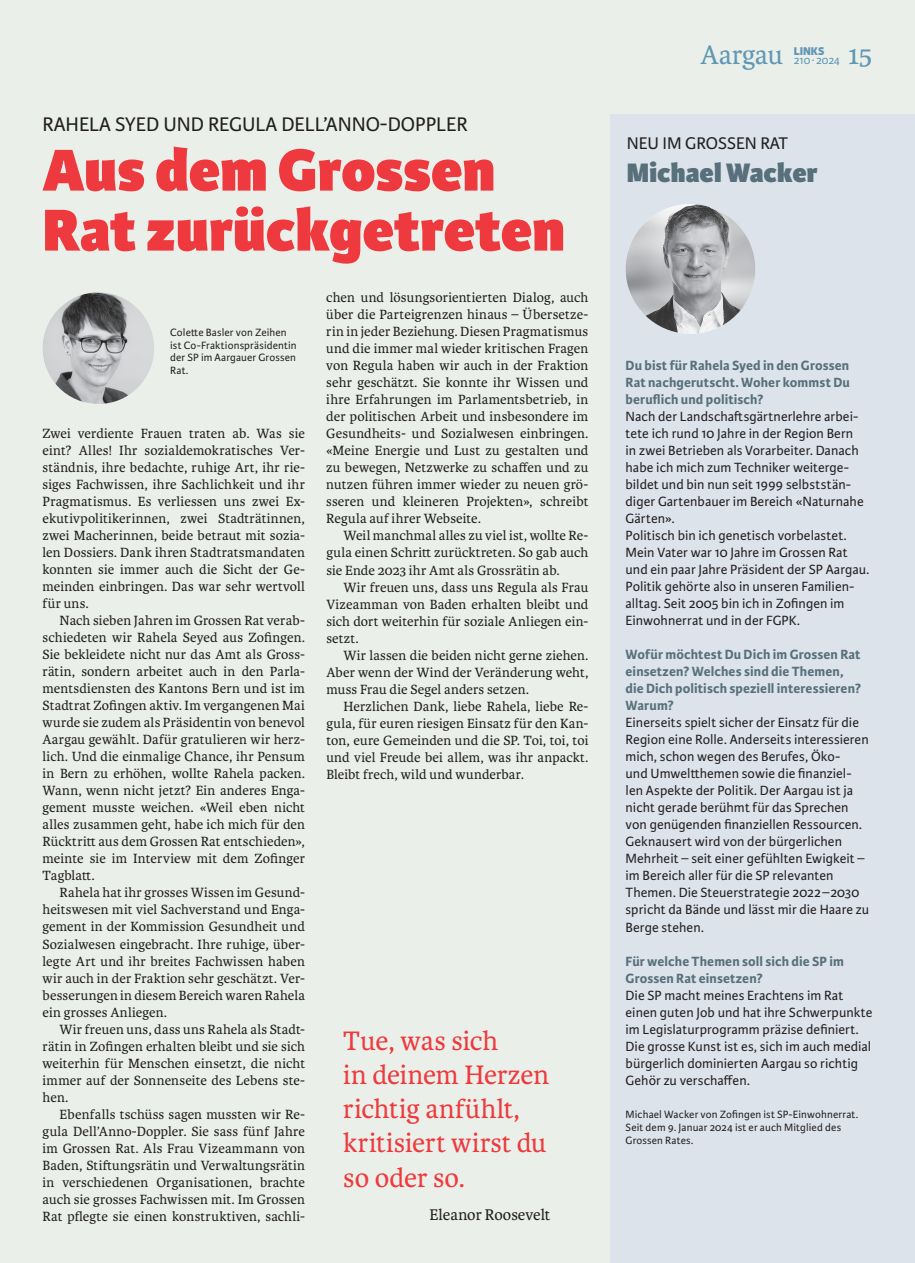
<style>
.page{position:relative;width:915px;height:1263px;background:#fff}
.page>*{position:absolute;margin:0;border:0;box-sizing:border-box;transform-origin:0 0}
.t1{font:800 63px/60px "Karmina Sans";letter-spacing:-.005em;color:#ee3a3e}
.t2{font:28.5px/34px "Karmina";letter-spacing:-.005em;color:#ee3a3e}
.t3{font:800 28.5px "Karmina Sans";letter-spacing:.005em;color:#57707b}
.t4{font:28.5px "Karmina";letter-spacing:-.005em;color:#6197b5}
.t5{font:21px "Karmina Sans";color:#231f20}
.t6{font:18px "Karmina Sans";color:#231f20}
.t7{font:16.5px "Karmina";letter-spacing:-.005em;color:#231f20}
.t8{font:14.25px/17px "Karmina";letter-spacing:.01em;color:#231f20;text-align:justify}
.t9{font:14.25px/17px "Karmina Sans";letter-spacing:.005em;color:#231f20}
.t10{font:700 14.25px/17px "Karmina Sans";letter-spacing:.01em;color:#57707b}
.t11{font:12px "Karmina Sans";letter-spacing:-.01em;color:#6197b5}
.t12{font:800 12px "Karmina Sans";color:#6197b5}
.t13{font:11.25px/12.8px "Karmina Sans";letter-spacing:.01em;color:#231f20}
</style>
<div class="page">
<div style="left:0;top:0;width:914px;height:1263px;background:#eaf0e9"></div>
<img style="left:43px;top:292px;width:111px;height:112px;border-radius:56px">
<div style="left:609px;top:115px;width:305px;height:1148px;background:#dce3ea"></div>
<img style="left:625px;top:204px;width:130px;height:130px;border-radius:65px">
<h3 class="t5" style="left:43px;top:112px;width:426px">RAHELA SYED UND REGULA DELL’ANNO-DOPPLER</h3>
<h1 class="t1" style="left:43px;top:143px;width:524px">Aus dem Grossen<br>Rat zurückgetreten</h1>
<p class="t13" style="left:170px;top:326px;width:128px">Colette Basler von Zeihen ist Co-Fraktionspräsidentin der SP im Aargauer Grossen<br>Rat.</p>
<p class="t8" style="left:43px;top:425px;width:264px">Zwei verdiente Frauen traten ab. Was sie eint? Alles! Ihr sozialdemokratisches Ver&shy;ständnis, ihre bedachte, ruhige Art, ihr rie&shy;siges Fachwissen, ihre Sachlichkeit und ihr Pragmatismus. Es verliessen uns zwei Ex&shy;ekutivpolitikerinnen, zwei Stadträtinnen, zwei Macherinnen, beide betraut mit sozia&shy;len Dossiers. Dank ihren Stadtratsmandaten konnten sie immer auch die Sicht der Ge&shy;meinden einbringen. Das war sehr wertvoll für uns.</p>
<p class="t8" style="left:43px;top:612px;width:264px;text-indent:17px">Nach sieben Jahren im Grossen Rat verab&shy;schiedeten wir Rahela Seyed aus Zofingen.<br>Sie bekleidete nicht nur das Amt als Gross&shy;rätin, sondern arbeitet auch in den Parla&shy;mentsdiensten des Kantons Bern und ist im Stadtrat Zofingen aktiv. Im vergangenen Mai wurde sie zudem als Präsidentin von benevol Aargau gewählt. Dafür gratulieren wir herz&shy;lich. Und die einmalige Chance, ihr Pensum in Bern zu erhöhen, wollte Rahela packen.<br>Wann, wenn nicht jetzt? Ein anderes Enga&shy;gement musste weichen. «Weil eben nicht alles zusammen geht, habe ich mich für den Rücktritt aus dem Grossen Rat entschieden», meinte sie im Interview mit dem Zofinger Tagblatt.</p>
<p class="t8" style="left:43px;top:884px;width:264px;text-indent:17px">Rahela hat ihr grosses Wissen im Gesund&shy;heitswesen mit viel Sachverstand und Enga&shy;gement in der Kommission Gesundheit und Sozialwesen eingebracht. Ihre ruhige, über&shy;legte Art und ihr breites Fachwissen haben wir auch in der Fraktion sehr geschätzt. Ver&shy;besserungen in diesem Bereich waren Rahela ein grosses Anliegen.</p>
<p class="t8" style="left:43px;top:1021px;width:264px;text-indent:17px">Wir freuen uns, dass uns Rahela als Stadt&shy;rätin in Zofingen erhalten bleibt und sie sich weiterhin für Menschen einsetzt, die nicht immer auf der Sonnenseite des Lebens ste&shy;hen.</p>
<p class="t8" style="left:43px;top:1106px;width:264px;text-indent:17px">Ebenfalls tschüss sagen mussten wir Re&shy;gula Dell’Anno-Doppler. Sie sass fünf Jahre im Grossen Rat. Als Frau Vizeammann von Baden, Stiftungsrätin und Verwaltungsrätin in verschiedenen Organisationen, brachte auch sie grosses Fachwissen mit. Im Grossen Rat pflegte sie einen konstruktiven, sachli-</p>
<p class="t8" style="left:326px;top:289px;width:263px">chen und lösungsorientierten Dialog, auch über die Parteigrenzen hinaus – Übersetze&shy;rin in jeder Beziehung. Diesen Pragmatismus und die immer mal wieder kritischen Fragen von Regula haben wir auch in der Fraktion sehr geschätzt. Sie konnte ihr Wissen und ihre Erfahrungen im Parlamentsbetrieb, in der politischen Arbeit und insbesondere im Gesundheits- und Sozialwesen einbringen. «Meine Energie und Lust zu gestalten und zu bewegen, Netzwerke zu schaffen und zu nutzen führen immer wieder zu neuen grö&shy;sseren und kleineren Projekten», schreibt Regula auf ihrer Webseite.</p>
<p class="t8" style="left:326px;top:528px;width:263px;text-indent:17px">Weil manchmal alles zu viel ist, wollte Re&shy;gula einen Schritt zurücktreten. So gab auch sie Ende 2023 ihr Amt als Grossrätin ab.</p>
<p class="t8" style="left:326px;top:579px;width:263px;text-indent:17px">Wir freuen uns, dass uns Regula als Frau Vizeamman von Baden erhalten bleibt und sich dort weiterhin für soziale Anliegen ein&shy;setzt.</p>
<p class="t8" style="left:326px;top:647px;width:263px;text-indent:17px">Wir lassen die beiden nicht gerne ziehen.<br>Aber wenn der Wind der Veränderung weht, muss Frau die Segel anders setzen.</p>
<p class="t8" style="left:326px;top:698px;width:263px;text-indent:17px">Herzlichen Dank, liebe Rahela, liebe Re&shy;gula, für euren riesigen Einsatz für den Kan&shy;ton, eure Gemeinden und die SP. Toi, toi, toi und viel Freude bei allem, was ihr anpackt.<br>Bleibt frech, wild und wunderbar.</p>
<h2 class="t2" style="left:343px;top:1024px;width:207px">Tue, was sich<br>in deinem Herzen richtig anfühlt, kritisiert wirst du so oder so.</h2>
<p class="t7" style="left:429px;top:1206px;width:122px">Eleanor Roosevelt</p>
<h2 class="t4" style="left:700px;top:39px;width:84px">Aargau</h2>
<p class="t12" style="left:793px;top:44px;width:32px">LINKS</p>
<p class="t11" style="left:793px;top:53px;width:48px">210∙ 2024</p>
<h2 class="t4" style="left:847px;top:39px;width:26px">15</h2>
<p class="t6" style="left:626px;top:133px;width:163px">NEU IM GROSSEN RAT</p>
<h2 class="t3" style="left:626px;top:155px;width:193px">Michael Wacker</h2>
<p class="t10" style="left:625px;top:357px;width:226px;text-align:justify">Du bist für Rahela Syed in den Grossen Rat nachgerutscht. Woher kommst Du beruflich und politisch?</p>
<p class="t9" style="left:625px;top:408px;width:245px">Nach der Landschaftsgärtnerlehre arbei&shy;tete ich rund 10 Jahre in der Region Bern<br>in zwei Betrieben als Vorarbeiter. Danach habe ich mich zum Techniker weiterge&shy;bildet und bin nun seit 1999 selbststän&shy;diger Gartenbauer im Bereich «Naturnahe Gärten».<br>Politisch bin ich genetisch vorbelastet.<br>Mein Vater war 10 Jahre im Grossen Rat und ein paar Jahre Präsident der SP Aargau.<br>Politik gehörte also in unseren Familien&shy;alltag. Seit 2005 bin ich in Zofingen im Einwohnerrat und in der FGPK.</p>
<p class="t10" style="left:625px;top:646px;width:237px">Wofür möchtest Du Dich im Grossen Rat einsetzen? Welches sind die Themen, die Dich politisch speziell interessieren?<br>Warum?</p>
<p class="t9" style="left:625px;top:714px;width:245px">Einerseits spielt sicher der Einsatz für die Region eine Rolle. Anderseits interessieren mich, schon wegen des Berufes, Öko-<br>und Umweltthemen sowie die finanziel&shy;len Aspekte der Politik. Der Aargau ist ja nicht gerade berühmt für das Sprechen von genügenden finanziellen Ressourcen.<br>Geknausert wird von der bürgerlichen Mehrheit – seit einer gefühlten Ewigkeit – im Bereich aller für die SP relevanten Themen. Die Steuerstrategie 2022–2030 spricht da Bände und lässt mir die Haare zu Berge stehen.</p>
<p class="t10" style="left:625px;top:953px;width:220px">Für welche Themen soll sich die SP im<br>Grossen Rat einsetzen?</p>
<p class="t9" style="left:625px;top:987px;width:248px">Die SP macht meines Erachtens im Rat einen guten Job und hat ihre Schwerpunkte im Legislaturprogramm präzise definiert.<br>Die grosse Kunst ist es, sich im auch medial bürgerlich dominierten Aargau so richtig Gehör zu verschaffen.</p>
<p class="t13" style="left:625px;top:1108px;width:234px">Michael Wacker von Zofingen ist SP-Einwohnerrat.<br>Seit dem 9. Januar 2024 ist er auch Mitglied des<br>Grossen Rates.</p>
</div>
